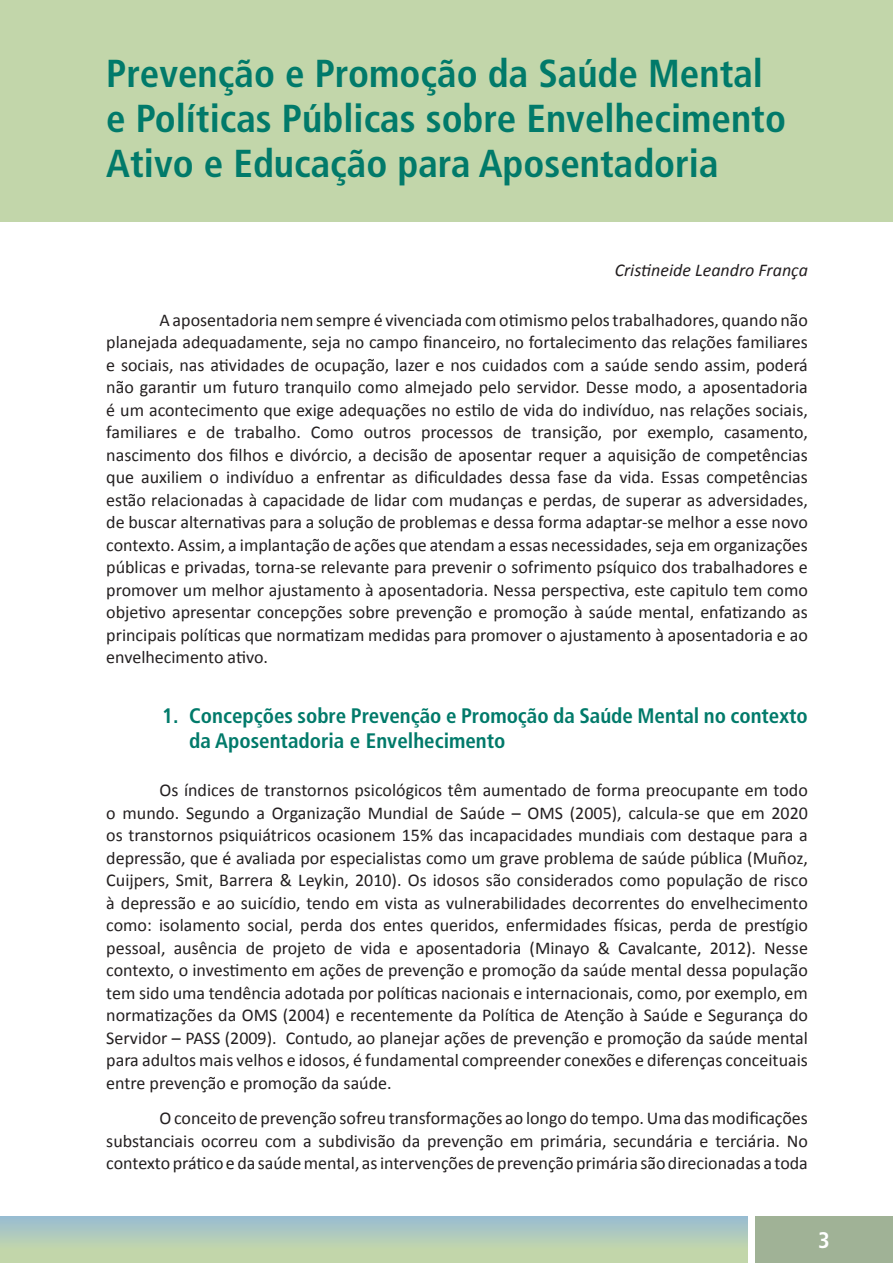
<style>
.page{position:relative;width:893px;height:1263px;background:#fff}
.page>*{position:absolute;margin:0;border:0;box-sizing:border-box;transform-origin:0 0}
.t1{font:700 condensed 39px/45px "Frutiger LT Std";color:#017a6a}
.t2{font:700 condensed 22.5px "Frutiger LT Std";color:#fff}
.t3{font:700 condensed 21px/25.5px "Frutiger LT Std";color:#017a6a}
.t4{font:18px/22.5px "Calibri";color:#231f20;text-align:justify}
.t5{font:italic 18px "Calibri";color:#231f20}
</style>
<div class="page">
<div style="left:0;top:1216px;width:747px;height:47px;background:linear-gradient(to bottom,#9bbed0,#ccdca1)"></div>
<div style="left:755px;top:1216px;width:138px;height:47px;background:#a0b296"></div>
<svg style="left:0;top:1216px;width:1px;height:47px"></svg>
<div style="left:0;top:0;width:893px;height:221px;background:#c2d6aa"></div>
<h1 class="t1" style="left:106px;top:51px;width:681px">Prevenção e Promoção da Saúde Mental e Políticas Públicas sobre Envelhecimento<br>Ativo e Educação para Aposentadoria</h1>
<p class="t5" style="left:615px;top:259px;width:195px">Cristineide Leandro França</p>
<p class="t4" style="left:106px;top:308px;width:703px;text-indent:53px">A aposentadoria nem sempre é vivenciada com otimismo pelos trabalhadores, quando não planejada adequadamente, seja no campo financeiro, no fortalecimento das relações familiares e sociais, nas atividades de ocupação, lazer e nos cuidados com a saúde sendo assim, poderá não garantir um futuro tranquilo como almejado pelo servidor. Desse modo, a aposentadoria é um acontecimento que exige adequações no estilo de vida do indivíduo, nas relações sociais, familiares e de trabalho. Como outros processos de transição, por exemplo, casamento, nascimento dos filhos e divórcio, a decisão de aposentar requer a aquisição de competências que auxiliem o indivíduo a enfrentar as dificuldades dessa fase da vida. Essas competências estão relacionadas à capacidade de lidar com mudanças e perdas, de superar as adversidades, de buscar alternativas para a solução de problemas e dessa forma adaptar-se melhor a esse novo contexto. Assim, a implantação de ações que atendam a essas necessidades, seja em organizações públicas e privadas, torna-se relevante para prevenir o sofrimento psíquico dos trabalhadores e promover um melhor ajustamento à aposentadoria. Nessa perspectiva, este capitulo tem como objetivo apresentar concepções sobre prevenção e promoção à saúde mental, enfatizando as principais políticas que normatizam medidas para promover o ajustamento à aposentadoria e ao envelhecimento ativo.</p>
<p class="t3" style="left:189px;top:703px;width:620px;text-indent:-27px">1. Concepções sobre Prevenção e Promoção da Saúde Mental no contexto da Aposentadoria e Envelhecimento</p>
<p class="t4" style="left:106px;top:778px;width:703px;text-indent:53px">Os índices de transtornos psicológicos têm aumentado de forma preocupante em todo o mundo. Segundo a Organização Mundial de Saúde – OMS (2005), calcula-se que em 2020 os transtornos psiquiátricos ocasionem 15% das incapacidades mundiais com destaque para a depressão, que é avaliada por especialistas como um grave problema de saúde pública (Muñoz, Cuijpers, Smit, Barrera &amp; Leykin, 2010). Os idosos são considerados como população de risco à depressão e ao suicídio, tendo em vista as vulnerabilidades decorrentes do envelhecimento como: isolamento social, perda dos entes queridos, enfermidades físicas, perda de prestígio pessoal, ausência de projeto de vida e aposentadoria (Minayo &amp; Cavalcante, 2012). Nesse contexto, o investimento em ações de prevenção e promoção da saúde mental dessa população tem sido uma tendência adotada por políticas nacionais e internacionais, como, por exemplo, em normatizações da OMS (2004) e recentemente da Política de Atenção à Saúde e Segurança do Servidor – PASS (2009). Contudo, ao planejar ações de prevenção e promoção da saúde mental para adultos mais velhos e idosos, é fundamental compreender conexões e diferenças conceituais entre prevenção e promoção da saúde.</p>
<p class="t4" style="left:106px;top:1106px;width:703px;text-indent:53px">O conceito de prevenção sofreu transformações ao longo do tempo. Uma das modificações substanciais ocorreu com a subdivisão da prevenção em primária, secundária e terciária. No contexto prático e da saúde mental, as intervenções de prevenção primária são direcionadas a toda</p>
<p class="t2" style="left:818px;top:1226px;width:13px">3</p>
</div>
